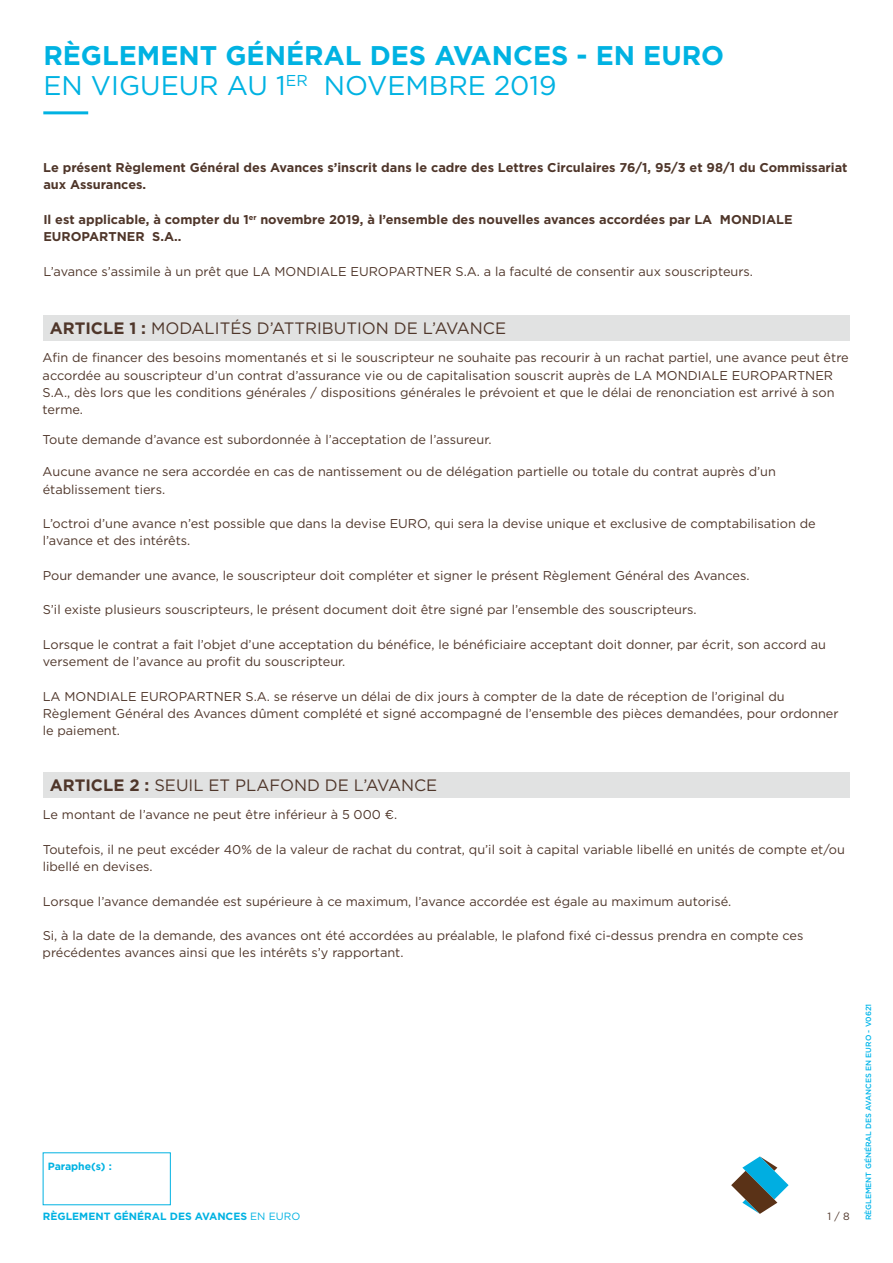
<style>
.page{position:relative;width:893px;height:1263px;background:#fff}
.page>*{position:absolute;margin:0;border:0;box-sizing:border-box;transform-origin:0 0}
.t1{font:700 27px/30px "Gotham";color:#00b2e2}
.t2{font:16.5px "Gotham";color:#4f362a}
.t3{font:12.75px/17.2px "Gotham";color:#4f362a}
.t4{font:700 12.75px/17.2px "Gotham";color:#4f362a}
.t5{font:700 10.5px "Gotham";color:#00b2e2}
.t6{font:10.5px "Gotham";color:#4f362a}
.t7{font:500 7.5px "Gotham";color:#00b5ea}
.s1{font-weight:400}
.s2{font-weight:700}
</style>
<div class="page">
<svg style="left:731px;top:1156px;width:58px;height:58px"></svg>
<hr style="left:43px;top:111px;width:45px;height:3px;background:#00b2e2">
<div style="left:43px;top:315px;width:807px;height:25px;background:#e1e2e2"></div>
<div style="left:43px;top:772px;width:807px;height:25px;background:#e1e2e2"></div>
<h1 class="t1" style="left:43px;top:40px;width:682px">RÈGLEMENT GÉNÉRAL DES AVANCES - EN EURO<br><span class="s1">EN VIGUEUR AU 1</span><sup>ER</sup> <span class="s1">NOVEMBRE 2019</span></h1>
<p class="t4" style="left:43px;top:159px;width:806px">Le présent Règlement Général des Avances s’inscrit dans le cadre des Lettres Circulaires 76/1, 95/3 et 98/1 du Commissariat aux Assurances.</p>
<p class="t4" style="left:43px;top:211px;width:751px">Il est applicable, à compter du 1<sup>er</sup> novembre 2019, à l’ensemble des nouvelles avances accordées par LA MONDIALE<br>EUROPARTNER S.A..</p>
<p class="t3" style="left:43px;top:262px;width:711px">L’avance s’assimile à un prêt que LA MONDIALE EUROPARTNER S.A. a la faculté de consentir aux souscripteurs.</p>
<p class="t2" style="left:50px;top:318px;width:458px"><span class="s2">ARTICLE 1 :</span> MODALITÉS D’ATTRIBUTION DE L’AVANCE</p>
<p class="t3" style="left:43px;top:349px;width:808px">Afin de financer des besoins momentanés et si le souscripteur ne souhaite pas recourir à un rachat partiel, une avance peut être accordée au souscripteur d’un contrat d’assurance vie ou de capitalisation souscrit auprès de LA MONDIALE EUROPARTNER S.A., dès lors que les conditions générales / dispositions générales le prévoient et que le délai de renonciation est arrivé à son terme.</p>
<p class="t3" style="left:43px;top:431px;width:450px">Toute demande d’avance est subordonnée à l’acceptation de l’assureur.</p>
<p class="t3" style="left:43px;top:463px;width:735px">Aucune avance ne sera accordée en cas de nantissement ou de délégation partielle ou totale du contrat auprès d’un établissement tiers.</p>
<p class="t3" style="left:43px;top:515px;width:774px">L’octroi d’une avance n’est possible que dans la devise EURO, qui sera la devise unique et exclusive de comptabilisation de l’avance et des intérêts.</p>
<p class="t3" style="left:43px;top:566px;width:708px">Pour demander une avance, le souscripteur doit compléter et signer le présent Règlement Général des Avances.</p>
<p class="t3" style="left:43px;top:601px;width:655px">S’il existe plusieurs souscripteurs, le présent document doit être signé par l’ensemble des souscripteurs.</p>
<p class="t3" style="left:43px;top:635px;width:785px">Lorsque le contrat a fait l’objet d’une acceptation du bénéfice, le bénéficiaire acceptant doit donner, par écrit, son accord au versement de l’avance au profit du souscripteur.</p>
<p class="t3" style="left:43px;top:687px;width:797px">LA MONDIALE EUROPARTNER S.A. se réserve un délai de dix jours à compter de la date de réception de l’original du<br>Règlement Général des Avances dûment complété et signé accompagné de l’ensemble des pièces demandées, pour ordonner le paiement.</p>
<p class="t2" style="left:50px;top:775px;width:389px"><span class="s2">ARTICLE 2 :</span> SEUIL ET PLAFOND DE L’AVANCE</p>
<p class="t3" style="left:43px;top:806px;width:356px">Le montant de l’avance ne peut être inférieur à 5 000 €.</p>
<p class="t3" style="left:43px;top:840px;width:804px">Toutefois, il ne peut excéder 40% de la valeur de rachat du contrat, qu’il soit à capital variable libellé en unités de compte et/ou libellé en devises.</p>
<p class="t3" style="left:43px;top:892px;width:690px">Lorsque l’avance demandée est supérieure à ce maximum, l’avance accordée est égale au maximum autorisé.</p>
<p class="t3" style="left:43px;top:927px;width:762px">Si, à la date de la demande, des avances ont été accordées au préalable, le plafond fixé ci-dessus prendra en compte ces précédentes avances ainsi que les intérêts s’y rapportant.</p>
<p class="t5" style="left:48px;top:1159px;width:66px">Paraphe(s) :</p>
<p class="t5" style="left:43px;top:1209px;width:259px">RÈGLEMENT GÉNÉRAL DES AVANCES <span class="s1">EN EURO</span></p>
<p class="t6" style="left:828px;top:1209px;width:24px">1 / 8</p>
<p class="t7" style="left:864px;top:1220px;width:218px;rotate:-90deg">RÈGLEMENT GÉNÉRAL DES AVANCES EN EURO - V0621</p>
</div>
